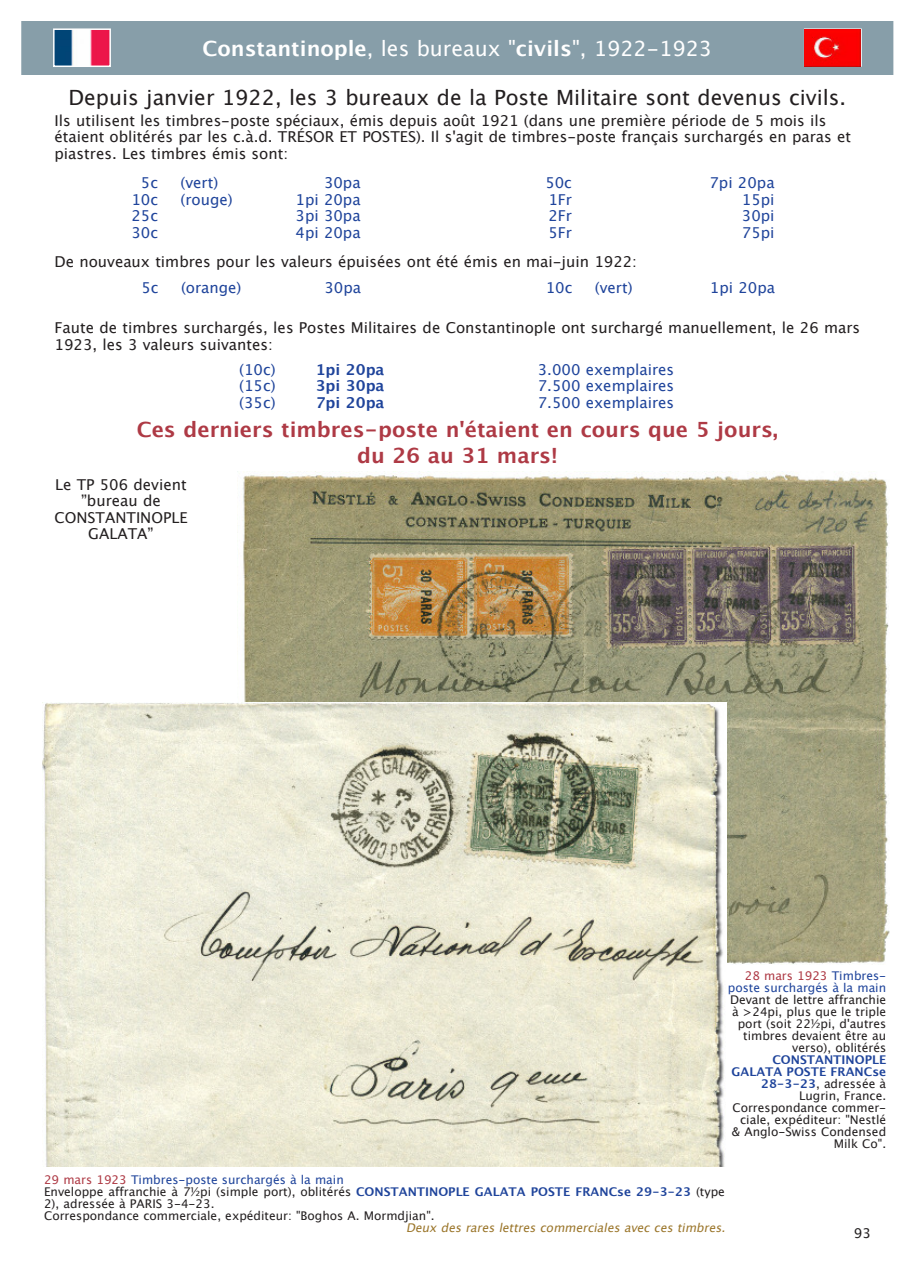
<style>
.page{position:relative;width:914px;height:1263px;background:#fff}
.page>*{position:absolute;margin:0;border:0;box-sizing:border-box;transform-origin:0 0}
.t1{font:21px "Lucida Grande";color:#231f20}
.t2{font:700 21px/25.2px "Lucida Grande";color:#ae3a45;text-align:center}
.t3{font:21px "Lucida Grande";color:#fff}
.t4{font:15px/16.5px "Lucida Grande";color:#231f20}
.t5{font:15px "Lucida Grande";color:#1f449b}
.t6{font:700 15px "Lucida Grande";color:#1f449b}
.t7{font:13.5px "Lucida Grande";color:#231f20}
.t8{font:12px/12px "Lucida Grande";color:#231f20;text-align:right}
.t9{font:italic 12px "Lucida Grande";color:#9b762b}
.t10{font:12px/12px "Lucida Grande";color:#1f449b;text-align:right}
.s1{font-weight:700}
.s2{color:#ae3a45}
.s3{font-weight:700;color:#1f449b}
.s4{color:#1f449b}
</style>
<div class="page">
<div style="left:21px;top:21px;width:873px;height:54px;background:#879ea9"></div>
<div style="left:803px;top:28px;width:58px;height:39px;border:2px solid #fff"></div>
<img style="left:804px;top:29px;width:56px;height:37px">
<img style="left:237px;top:472px;width:652px;height:492px">
<img style="left:43px;top:703px;width:683px;height:464px">
<h1 class="t3" style="left:202px;top:36px;width:511px"><span class="s1">Constantinople</span>, les bureaux "<span class="s1">civils</span>", 1922-1923</h1>
<h1 class="t1" style="left:68px;top:85px;width:779px">Depuis janvier 1922, les 3 bureaux de la Poste Militaire sont devenus civils.</h1>
<p class="t4" style="left:55px;top:112px;width:798px">Ils utilisent les timbres-poste spéciaux, émis depuis août 1921 (dans une première période de 5 mois ils étaient oblitérés par les c.à.d. TRÉSOR ET POSTES). Il s'agit de timbres-poste français surchargés en paras et piastres. Les timbres émis sont:</p>
<p class="t5" style="left:141px;top:174px;width:19px">5c</p>
<p class="t5" style="left:181px;top:174px;width:39px">(vert)</p>
<p class="t5" style="left:324px;top:174px;width:38px">30pa</p>
<p class="t5" style="left:131px;top:190px;width:28px">10c</p>
<p class="t5" style="left:181px;top:190px;width:54px">(rouge)</p>
<p class="t5" style="left:295px;top:190px;width:67px">1pi 20pa</p>
<p class="t5" style="left:131px;top:207px;width:28px">25c</p>
<p class="t5" style="left:295px;top:207px;width:67px">3pi 30pa</p>
<p class="t5" style="left:131px;top:223px;width:28px">30c</p>
<p class="t5" style="left:295px;top:223px;width:67px">4pi 20pa</p>
<p class="t5" style="left:545px;top:174px;width:28px">50c</p>
<p class="t5" style="left:709px;top:174px;width:67px">7pi 20pa</p>
<p class="t5" style="left:548px;top:190px;width:25px">1Fr</p>
<p class="t5" style="left:741px;top:190px;width:34px">15pi</p>
<p class="t5" style="left:548px;top:207px;width:25px">2Fr</p>
<p class="t5" style="left:741px;top:207px;width:34px">30pi</p>
<p class="t5" style="left:548px;top:223px;width:25px">5Fr</p>
<p class="t5" style="left:741px;top:223px;width:34px">75pi</p>
<p class="t4" style="left:55px;top:253px;width:584px">De nouveaux timbres pour les valeurs épuisées ont été émis en mai-juin 1922:</p>
<p class="t5" style="left:141px;top:279px;width:19px">5c</p>
<p class="t5" style="left:181px;top:279px;width:62px">(orange)</p>
<p class="t5" style="left:324px;top:279px;width:38px">30pa</p>
<p class="t5" style="left:545px;top:279px;width:28px">10c</p>
<p class="t5" style="left:595px;top:279px;width:39px">(vert)</p>
<p class="t5" style="left:709px;top:279px;width:67px">1pi 20pa</p>
<p class="t4" style="left:55px;top:319px;width:807px">Faute de timbres surchargés, les Postes Militaires de Constantinople ont surchargé manuellement, le 26 mars<br>1923, les 3 valeurs suivantes:</p>
<p class="t5" style="left:239px;top:360px;width:38px">(10c)</p>
<p class="t6" style="left:316px;top:360px;width:70px">1pi 20pa</p>
<p class="t5" style="left:538px;top:360px;width:138px">3.000 exemplaires</p>
<p class="t5" style="left:239px;top:377px;width:38px">(15c)</p>
<p class="t6" style="left:316px;top:377px;width:70px">3pi 30pa</p>
<p class="t5" style="left:538px;top:377px;width:138px">7.500 exemplaires</p>
<p class="t5" style="left:239px;top:393px;width:38px">(35c)</p>
<p class="t6" style="left:316px;top:393px;width:70px">7pi 20pa</p>
<p class="t5" style="left:538px;top:393px;width:138px">7.500 exemplaires</p>
<h1 class="t2" style="left:137px;top:417px;width:643px">Ces derniers timbres-poste n'étaient en cours que 5 jours, du 26 au 31 mars!</h1>
<p class="t4" style="left:54px;top:476px;width:135px;text-align:center">Le TP 506 devient ”bureau de<br>CONSTANTINOPLE<br>GALATA”</p>
<p class="t10" style="left:728px;top:969px;width:160px"><span class="s2">28 mars 1923</span> Timbres&shy;poste surchargés à la main</p>
<p class="t8" style="left:730px;top:993px;width:158px">Devant de lettre affranchie à &gt;24pi, plus que le triple port (soit 22½pi, d'autres timbres devaient être au verso), oblitérés</p>
<p class="t8" style="left:731px;top:1053px;width:156px"><span class="s3">CONSTANTINOPLE<br>GALATA POSTE FRANCse<br>28-3-23</span>, adressée à<br>Lugrin, France.<br>Correspondance commer&shy;ciale, expéditeur: "Nestlé &amp; Anglo-Swiss Condensed<br>Milk Co".</p>
<p class="t8" style="left:44px;top:1173px;width:682px;text-align:left"><span class="s2">29 mars 1923</span> <span class="s4">Timbres-poste surchargés à la main<br></span>Enveloppe affranchie à 7½pi (simple port), oblitérés <span class="s3">CONSTANTINOPLE GALATA POSTE FRANCse 29-3-23</span> (type 2), adressée à PARIS 3-4-23.<br>Correspondance commerciale, expéditeur: "Boghos A. Mormdjian".</p>
<p class="t9" style="left:406px;top:1220px;width:323px">Deux des rares lettres commerciales avec ces timbres.</p>
<p class="t7" style="left:853px;top:1225px;width:19px">93</p>
</div>
